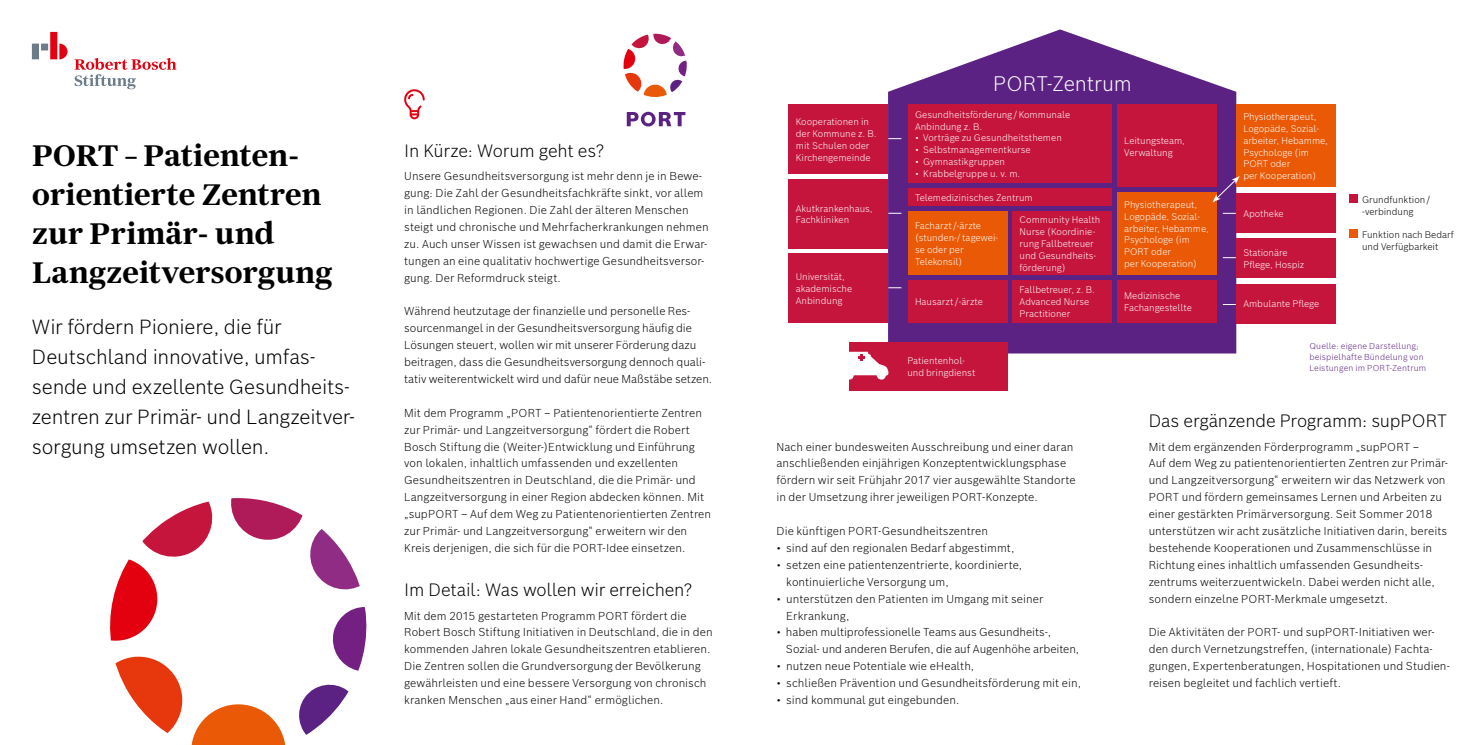
<style>
.page{position:relative;width:1482px;height:745px;background:#fff}
.page>*{position:absolute;margin:0;border:0;box-sizing:border-box;transform-origin:0 0}
.t1{font:700 30px/39px "Bosch Serif";letter-spacing:-.01em;color:#000}
.t2{font:300 20.62px "Bosch Sans";letter-spacing:-.005em;color:#fff}
.t3{font:300 20px/30px "Bosch Sans";letter-spacing:-.01em;color:#000}
.t4{font:300 17.5px "Bosch Sans";letter-spacing:-.01em;color:#000}
.t5{font:300 11.25px/16.9px "Bosch Sans";letter-spacing:.005em;color:#000}
.t6{font:300 9.38px/11.9px "Bosch Sans";color:#fff}
.t7{font:300 9.38px/11.9px "Bosch Sans";color:#000}
.t8{font:300 8.5px/11.2px "Bosch Sans";letter-spacing:.015em;color:#5b2283}
</style>
<div class="page">
<svg style="left:404px;top:89px;width:20px;height:30px"></svg>
<div style="left:1348px;top:194px;width:9px;height:9px;background:#c6153c"></div>
<div style="left:1348px;top:229px;width:9px;height:9px;background:#ea5a06"></div>
<svg style="left:626px;top:112px;width:59px;height:14px"></svg>
<svg style="left:623px;top:34px;width:64px;height:63px"></svg>
<svg style="left:888px;top:29px;width:348px;height:324px;fill:#5b2283"></svg>
<div style="left:907px;top:105px;width:204px;height:77px;background:#c6153c"></div>
<div style="left:907px;top:188px;width:204px;height:18px;background:#c6153c"></div>
<div style="left:907px;top:211px;width:100px;height:64px;background:#ea5a06"></div>
<div style="left:907px;top:280px;width:100px;height:42px;background:#c6153c"></div>
<div style="left:1012px;top:211px;width:99px;height:64px;background:#c6153c"></div>
<div style="left:1012px;top:280px;width:99px;height:42px;background:#c6153c"></div>
<div style="left:1116px;top:280px;width:100px;height:42px;background:#c6153c"></div>
<div style="left:1116px;top:105px;width:100px;height:82px;background:#c6153c"></div>
<div style="left:1116px;top:192px;width:100px;height:83px;background:#ea5a06"></div>
<svg style="left:888px;top:138px;width:13px;height:1px"></svg>
<svg style="left:888px;top:213px;width:13px;height:1px"></svg>
<svg style="left:888px;top:287px;width:13px;height:1px"></svg>
<div style="left:1236px;top:105px;width:99px;height:82px;background:#ea5a06"></div>
<div style="left:788px;top:105px;width:99px;height:69px;background:#c6153c"></div>
<div style="left:1236px;top:193px;width:99px;height:39px;background:#c6153c"></div>
<div style="left:1236px;top:238px;width:99px;height:39px;background:#c6153c"></div>
<div style="left:1236px;top:284px;width:99px;height:39px;background:#c6153c"></div>
<div style="left:788px;top:179px;width:99px;height:69px;background:#c6153c"></div>
<div style="left:788px;top:253px;width:99px;height:69px;background:#c6153c"></div>
<div style="left:848px;top:342px;width:159px;height:48px;background:#c6153c"></div>
<svg style="left:848px;top:351px;width:40px;height:28px"></svg>
<svg style="left:1212px;top:176px;width:27px;height:26px"></svg>
<svg style="left:1222px;top:213px;width:13px;height:1px"></svg>
<svg style="left:1222px;top:257px;width:13px;height:1px"></svg>
<svg style="left:1222px;top:304px;width:13px;height:1px"></svg>
<svg style="left:32px;top:32px;width:35px;height:27px"></svg>
<svg style="left:75px;top:58px;width:101px;height:31px"></svg>
<svg style="left:110px;top:498px;width:257px;height:246px"></svg>
<h1 class="t1" style="left:32px;top:134px;width:302px">PORT – Patienten&shy;orientierte Zentren zur Primär- und<br>Langzeitversorgung</h1>
<h3 class="t3" style="left:32px;top:311px;width:324px">Wir fördern Pioniere, die für<br>Deutschland innovative, umfas&shy;sende und exzellente Gesundheits&shy;zentren zur Primär- und Langzeitver&shy;sorgung umsetzen wollen.</h3>
<h3 class="t4" style="left:404px;top:138px;width:202px">In Kürze: Worum geht es?</h3>
<p class="t5" style="left:404px;top:167px;width:306px">Unsere Gesundheitsversorgung ist mehr denn je in Bewe&shy;gung: Die Zahl der Gesundheitsfachkräfte sinkt, vor allem in ländlichen Regionen. Die Zahl der älteren Menschen steigt und chronische und Mehrfacherkrankungen nehmen zu. Auch unser Wissen ist gewachsen und damit die Erwar&shy;tungen an eine qualitativ hochwertige Gesundheitsversor&shy;gung. Der Reformdruck steigt.</p>
<p class="t5" style="left:404px;top:302px;width:309px">Während heutzutage der finanzielle und personelle Res&shy;sourcenmangel in der Gesundheitsversorgung häufig die Lösungen steuert, wollen wir mit unserer Förderung dazu beitragen, dass die Gesundheitsversorgung dennoch quali&shy;tativ weiterentwickelt wird und dafür neue Maßstäbe setzen.</p>
<p class="t5" style="left:404px;top:403px;width:308px">Mit dem Programm „PORT – Patientenorientierte Zentren zur Primär- und Langzeitversorgung“ fördert die Robert Bosch Stiftung die (Weiter-)Entwicklung und Einführung von lokalen, inhaltlich umfassenden und exzellenten Gesundheitszentren in Deutschland, die die Primär- und Langzeitversorgung in einer Region abdecken können. Mit „supPORT – Auf dem Weg zu Patientenorientierten Zentren zur Primär- und Langzeitversorgung“ erweitern wir den Kreis derjenigen, die sich für die PORT-Idee einsetzen.</p>
<h3 class="t4" style="left:404px;top:578px;width:290px">Im Detail: Was wollen wir erreichen?</h3>
<p class="t5" style="left:404px;top:606px;width:310px">Mit dem 2015 gestarteten Programm PORT fördert die Robert Bosch Stiftung Initiativen in Deutschland, die in den kommenden Jahren lokale Gesundheitszentren etablieren.<br>Die Zentren sollen die Grundversorgung der Bevölkerung gewährleisten und eine bessere Versorgung von chronisch kranken Menschen „aus einer Hand“ ermöglichen.</p>
<p class="t6" style="left:795px;top:115px;width:82px">Kooperationen in der Kommune z. B. mit Schulen oder<br>Kirchengemeinde</p>
<p class="t6" style="left:795px;top:202px;width:78px">Akutkrankenhaus,<br>Fachkliniken</p>
<p class="t6" style="left:795px;top:270px;width:58px">Universität, akademische<br>Anbindung</p>
<h2 class="t2" style="left:993px;top:70px;width:140px">PORT-Zentrum</h2>
<p class="t6" style="left:914px;top:108px;width:157px">Gesundheitsförderung / Kommunale<br>Anbindung z. B.</p>
<p class="t6" style="left:914px;top:132px;width:148px">• Vorträge zu Gesundheitsthemen</p>
<p class="t6" style="left:914px;top:144px;width:117px">• Selbstmanagementkurse</p>
<p class="t6" style="left:914px;top:155px;width:91px">• Gymnastikgruppen</p>
<p class="t6" style="left:914px;top:167px;width:107px">• Krabbelgruppe u. v. m.</p>
<p class="t6" style="left:914px;top:191px;width:119px">Telemedizinisches Zentrum</p>
<p class="t6" style="left:914px;top:219px;width:85px">Facharzt /-ärzte (stunden-/ tagewei&shy;se oder per<br>Telekonsil)</p>
<p class="t6" style="left:914px;top:295px;width:69px">Hausarzt /-ärzte</p>
<p class="t6" style="left:1124px;top:134px;width:62px">Leitungsteam,<br>Verwaltung</p>
<p class="t6" style="left:1124px;top:198px;width:86px">Physiotherapeut,<br>Logopäde, Sozial&shy;arbeiter, Hebamme,<br>Psychologe (im<br>PORT oder<br>per Kooperation)</p>
<p class="t6" style="left:1019px;top:213px;width:82px">Community Health<br>Nurse (Koordinie&shy;rung Fallbetreuer und Gesundheits&shy;förderung)</p>
<p class="t6" style="left:1019px;top:283px;width:77px">Fallbetreuer, z. B.<br>Advanced Nurse<br>Practitioner</p>
<p class="t6" style="left:1124px;top:289px;width:69px">Medizinische<br>Fachangestellte</p>
<p class="t6" style="left:907px;top:354px;width:70px">Patientenhol&shy;und bringdienst</p>
<p class="t6" style="left:1243px;top:110px;width:86px">Physiotherapeut,<br>Logopäde, Sozial&shy;arbeiter, Hebamme,<br>Psychologe (im<br>PORT oder<br>per Kooperation)</p>
<p class="t6" style="left:1243px;top:207px;width:42px">Apotheke</p>
<p class="t6" style="left:1243px;top:246px;width:62px">Stationäre<br>Pflege, Hospiz</p>
<p class="t6" style="left:1243px;top:297px;width:77px">Ambulante Pflege</p>
<p class="t7" style="left:1361px;top:193px;width:70px">Grundfunktion / -verbindung</p>
<p class="t7" style="left:1361px;top:228px;width:93px">Funktion nach Bedarf und Verfügbarkeit</p>
<p class="t8" style="left:1309px;top:339px;width:118px">Quelle: eigene Darstellung; beispielhafte Bündelung von<br>Leistungen im PORT-Zentrum</p>
<p class="t5" style="left:776px;top:437px;width:301px">Nach einer bundesweiten Ausschreibung und einer daran anschließenden einjährigen Konzeptentwicklungsphase fördern wir seit Frühjahr 2017 vier ausgewählte Standorte in der Umsetzung ihrer jeweiligen PORT-Konzepte.</p>
<p class="t5" style="left:776px;top:521px;width:213px">Die künftigen PORT-Gesundheitszentren</p>
<p class="t5" style="left:776px;top:538px;width:239px">• sind auf den regionalen Bedarf abgestimmt,</p>
<p class="t5" style="left:786px;top:555px;width:237px;text-indent:-10px">• setzen eine patientenzentrierte, koordinierte, kontinuierliche Versorgung um,</p>
<p class="t5" style="left:786px;top:589px;width:258px;text-indent:-10px">• unterstützen den Patienten im Umgang mit seiner<br>Erkrankung,</p>
<p class="t5" style="left:785px;top:623px;width:295px;text-indent:-10px">• haben multiprofessionelle Teams aus Gesundheits-,<br>Sozial- und anderen Berufen, die auf Augenhöhe arbeiten,</p>
<p class="t5" style="left:776px;top:656px;width:199px">• nutzen neue Potentiale wie eHealth,</p>
<p class="t5" style="left:776px;top:673px;width:306px">• schließen Prävention und Gesundheitsförderung mit ein,</p>
<p class="t5" style="left:776px;top:690px;width:184px">• sind kommunal gut eingebunden.</p>
<h3 class="t4" style="left:1148px;top:408px;width:300px">Das ergänzende Programm: supPORT</h3>
<p class="t5" style="left:1148px;top:437px;width:301px">Mit dem ergänzenden Förderprogramm „supPORT –<br>Auf dem Weg zu patientenorientierten Zentren zur Primär&shy;und Langzeitversorgung“ erweitern wir das Netzwerk von PORT und fördern gemeinsames Lernen und Arbeiten zu einer gestärkten Primärversorgung. Seit Sommer 2018 unterstützen wir acht zusätzliche Initiativen darin, bereits bestehende Kooperationen und Zusammenschlüsse in Richtung eines inhaltlich umfassenden Gesundheits&shy;zentrums weiterzuentwickeln. Dabei werden nicht alle, sondern einzelne PORT-Merkmale umgesetzt.</p>
<p class="t5" style="left:1148px;top:623px;width:303px">Die Aktivitäten der PORT- und supPORT-Initiativen wer&shy;den durch Vernetzungstreffen, (internationale) Fachta&shy;gungen, Expertenberatungen, Hospitationen und Studien&shy;reisen begleitet und fachlich vertieft.</p>
</div>
